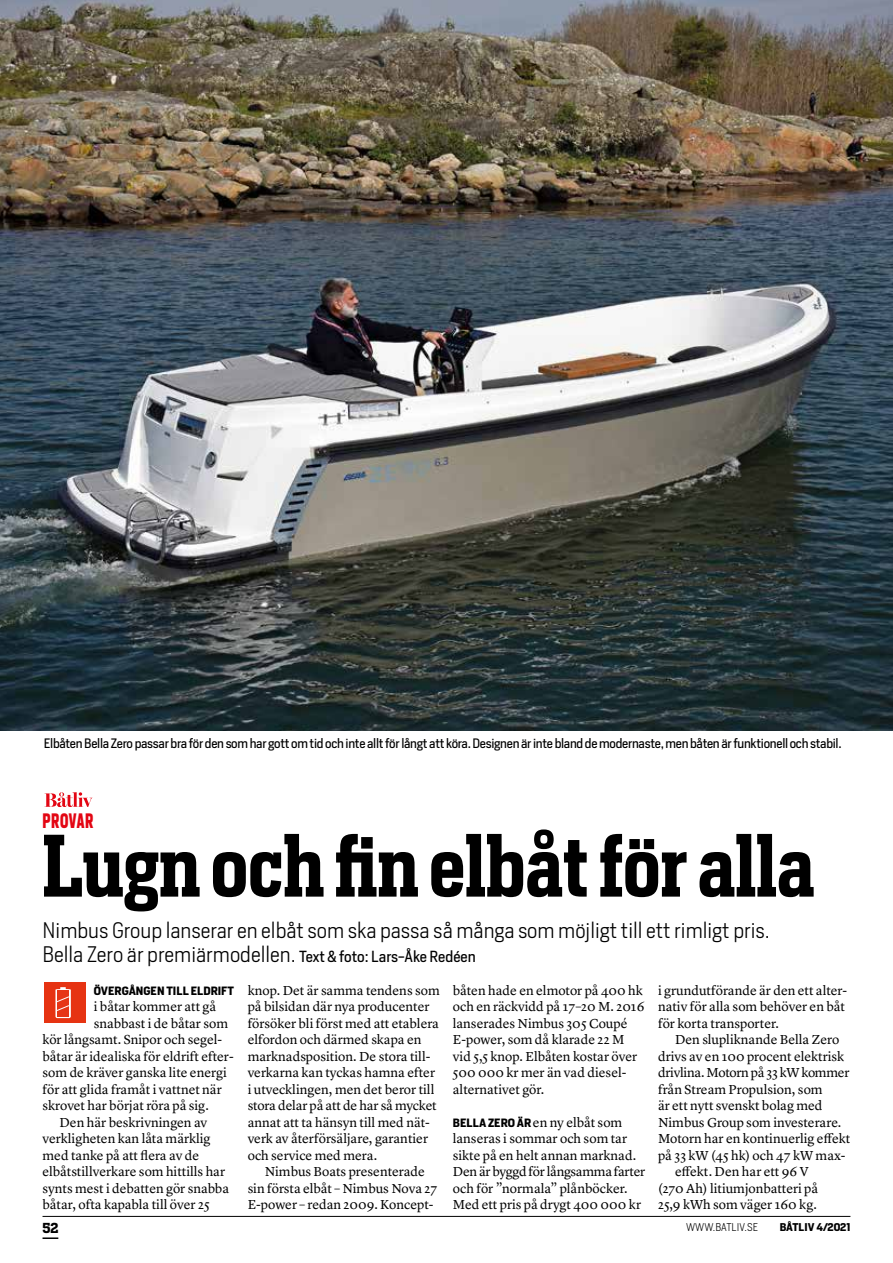
<style>
.page{position:relative;width:893px;height:1263px;background:#fff}
.page>*{position:absolute;margin:0;border:0;box-sizing:border-box;transform-origin:0 0}
.t1{font:600 82.5px "Heron Serif Cond";color:#000}
.t2{font:300 21px/24px "Heron Sans";color:#000}
.t3{font:700 19.5px "Heron Sans Cond";letter-spacing:.04em;color:#e30613;scale:.77 1}
.t4{font:13.5px/16.5px "Lyon Text";color:#000}
.t5{font:13.5px "Lyon Text";letter-spacing:-.02em;color:#000}
.t6{font:700 13.5px "Heron Serif";color:#000}
.t7{font:12.75px "Heron Sans";letter-spacing:-.02em;color:#000}
.t8{font:700 11.25px "Heron Sans";color:#000}
.t9{font:300 10.5px "Heron Sans";color:#000}
.t10{font:700 10.5px "Heron Sans";color:#000}
.s1{font-weight:400;font-size:15px}
.s2{font-family:"Heron Sans";font-weight:700;font-size:11.25px}
</style>
<div class="page">
<hr style="left:43px;top:1216px;width:807px;height:1px;background:#000">
<svg style="left:43px;top:1237px;width:15px;height:2px"></svg>
<div style="left:44px;top:982px;width:41px;height:41px;background:#e63312"></div>
<svg style="left:55px;top:987px;width:16px;height:31px"></svg>
<svg style="left:44px;top:792px;width:49px;height:15px"></svg>
<img style="left:0;top:0;width:893px;height:730px">
<p class="t7" style="left:44px;top:736px;width:799px">Elbåten Bella Zero passar bra för den som har gott om tid och inte allt för långt att köra. Designen är inte bland de modernaste, men båten är funktionell och stabil.</p>
<h3 class="t3" style="left:43px;top:808px;width:67px">PROVAR</h3>
<h1 class="t1" style="left:43px;top:813px;width:773px">Lugn och fin elbåt för alla</h1>
<h2 class="t2" style="left:43px;top:918px;width:729px">Nimbus Group lanserar en elbåt som ska passa så många som möjligt till ett rimligt pris.<br>Bella Zero är premiärmodellen. <span class="s1">Text &amp; foto: Lars-Åke Redéen</span></h2>
<p class="t4" style="left:248px;top:981px;width:194px">knop. Det är samma tendens som på bilsidan där nya producenter försöker bli först med att etablera elfordon och därmed skapa en marknadsposition. De stora till&shy;verkarna kan tyckas hamna efter i utvecklingen, men det beror till stora delar på att de har så mycket annat att ta hänsyn till med nät&shy;verk av återförsäljare, garantier och service med mera.</p>
<p class="t4" style="left:248px;top:1162px;width:191px;text-align:center">Nimbus Boats presenterade<br>sin första elbåt – Nimbus Nova 27<br>E-power – redan 2009. Koncept-</p>
<p class="t4" style="left:453px;top:981px;width:193px">båten hade en elmotor på 400 hk och en räckvidd på 17–20 M. 2016 lanserades Nimbus 305 Coupé<br>E-power, som då klarade 22 M vid 5,5 knop. Elbåten kostar över<br>500 000 kr mer än vad diesel&shy;alternativet gör.</p>
<p class="t4" style="left:453px;top:1113px;width:194px"><span class="s2">BELLA ZERO ÄR</span> en ny elbåt som lanseras i sommar och som tar sikte på en helt annan marknad.<br>Den är byggd för långsamma farter och för ”normala” plånböcker.<br>Med ett pris på drygt 400 000 kr</p>
<p class="t8" style="left:94px;top:983px;width:142px">ÖVERGÅNGEN TILL ELDRIFT</p>
<p class="t4" style="left:94px;top:997px;width:124px">i båtar kommer att gå</p>
<p class="t4" style="left:94px;top:1014px;width:136px">snabbast i de båtar som</p>
<p class="t4" style="left:43px;top:1030px;width:181px">kör långsamt. Snipor och segel-</p>
<p class="t4" style="left:43px;top:1047px;width:193px">båtar är idealiska för eldrift efter-</p>
<p class="t4" style="left:43px;top:1063px;width:186px">som de kräver ganska lite energi</p>
<p class="t4" style="left:43px;top:1080px;width:181px">för att glida framåt i vattnet när</p>
<p class="t4" style="left:43px;top:1096px;width:168px">skrovet har börjat röra på sig.</p>
<p class="t4" style="left:60px;top:1113px;width:149px">Den här beskrivningen av</p>
<p class="t4" style="left:43px;top:1129px;width:170px">verkligheten kan låta märklig</p>
<p class="t4" style="left:43px;top:1146px;width:158px">med tanke på att flera av de</p>
<p class="t4" style="left:43px;top:1162px;width:184px">elbåtstillverkare som hittills har</p>
<p class="t4" style="left:43px;top:1179px;width:188px">synts mest i debatten gör snabba</p>
<p class="t4" style="left:43px;top:1195px;width:169px">båtar, ofta kapabla till över 25</p>
<p class="t4" style="left:658px;top:981px;width:191px">i grundutförande är den ett alter&shy;nativ för alla som behöver en båt för korta transporter.</p>
<p class="t4" style="left:675px;top:1030px;width:166px">Den slupliknande Bella Zero</p>
<p class="t4" style="left:658px;top:1047px;width:188px">drivs av en 100 procent elektrisk</p>
<p class="t5" style="left:658px;top:1062px;width:193px">drivlina. Motorn på 33 kW kommer</p>
<p class="t4" style="left:658px;top:1080px;width:166px">från Stream Propulsion, som</p>
<p class="t4" style="left:658px;top:1096px;width:166px">är ett nytt svenskt bolag med</p>
<p class="t4" style="left:658px;top:1113px;width:185px">Nimbus Group som investerare.</p>
<p class="t4" style="left:658px;top:1129px;width:194px">Motorn har en kontinuerlig effekt</p>
<p class="t4" style="left:658px;top:1146px;width:189px">på 33 kW (45 hk) och 47 kW max-</p>
<p class="t4" style="left:675px;top:1162px;width:135px">effekt. Den har ett 96 V</p>
<p class="t4" style="left:658px;top:1179px;width:162px">(270 Ah) litiumjonbatteri på</p>
<p class="t4" style="left:658px;top:1195px;width:160px">25,9 kWh som väger 160 kg.</p>
<p class="t6" style="left:43px;top:1219px;width:17px">52</p>
<p class="t9" style="left:686px;top:1220px;width:73px">WWW.BATLIV.SE</p>
<p class="t10" style="left:780px;top:1220px;width:72px">BÅTLIV 4/2021</p>
</div>
